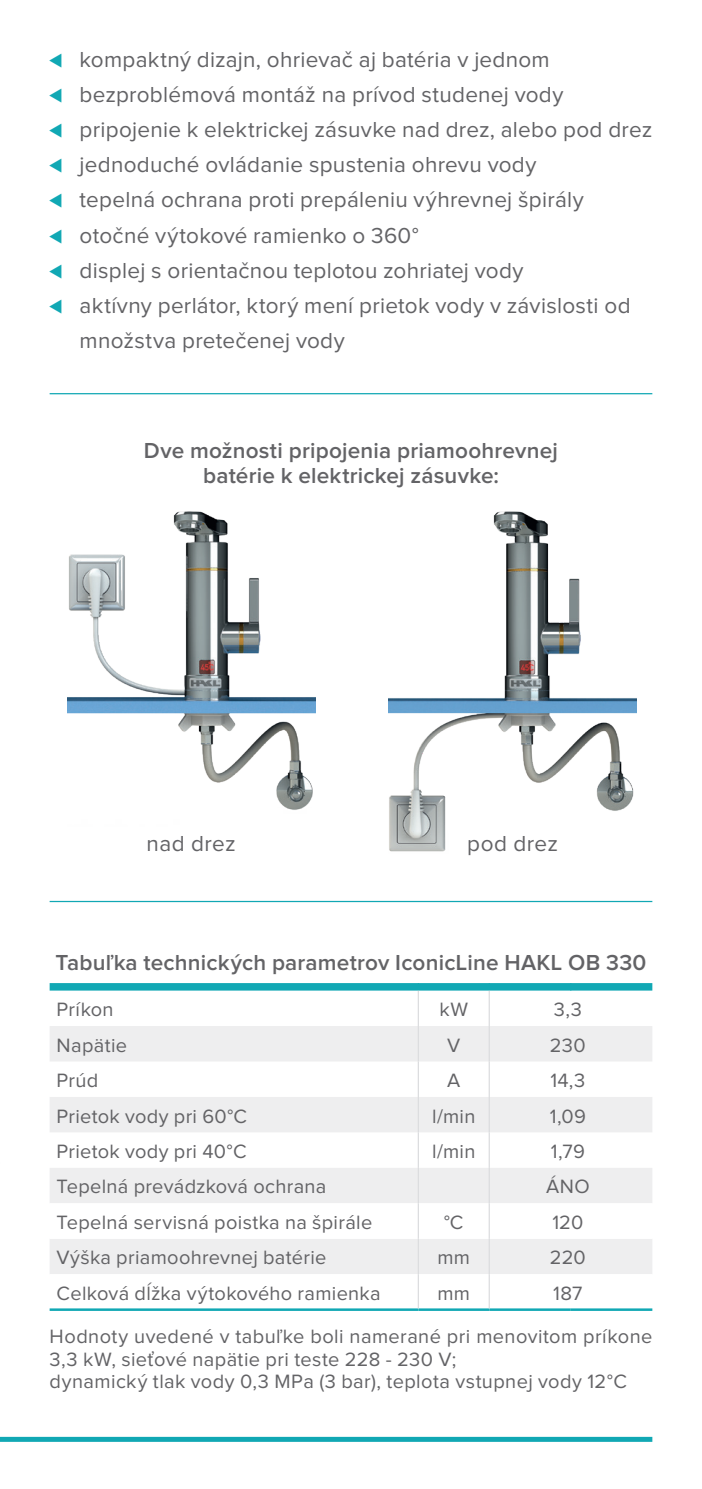
<style>
.page{position:relative;width:702px;height:1489px;background:#fff}
.page>*{position:absolute;margin:0;border:0;box-sizing:border-box;transform-origin:0 0}
.t1{font:22.5px/35px "Proxima Nova";letter-spacing:.01em;color:#636366}
.t2{font:600 22.5px "Proxima Nova";letter-spacing:.01em;color:#636366}
.t3{font:20px/22.5px "Proxima Nova";letter-spacing:.015em;color:#636366}
.s1{color:#11a8b4}
</style>
<div class="page">
<div style="left:0;top:1436px;width:652px;height:5px;background:#11a8b4"></div>
<img style="left:67px;top:511px;width:248px;height:299px">
<img style="left:388px;top:511px;width:248px;height:341px">
<hr style="left:50px;top:393px;width:602px;height:1px;background:#11a8b4">
<hr style="left:50px;top:900px;width:602px;height:2px;background:#11a8b4">
<svg style="left:50px;top:1026px;width:602px;height:177px;fill:#eeeeef"></svg>
<div style="left:50px;top:1239px;width:602px;height:35px;background:#eeeeef"></div>
<svg style="left:50px;top:983px;width:602px;height:7px;background:#13a8b4"></svg>
<hr style="left:50px;top:1308px;width:368px;height:2px;background:#11a8b4">
<hr style="left:418px;top:1308px;width:71px;height:2px;background:#11a8b4">
<hr style="left:489px;top:1308px;width:81px;height:2px;background:#11a8b4">
<hr style="left:570px;top:1308px;width:82px;height:2px;background:#11a8b4">
<hr style="left:417px;top:990px;width:2px;height:35px;background:#dcdddf">
<hr style="left:488px;top:990px;width:2px;height:35px;background:#dcdddf">
<hr style="left:417px;top:1025px;width:2px;height:36px;background:#dcdddf">
<hr style="left:488px;top:1025px;width:2px;height:36px;background:#dcdddf">
<hr style="left:417px;top:1061px;width:2px;height:35px;background:#dcdddf">
<hr style="left:488px;top:1061px;width:2px;height:35px;background:#dcdddf">
<hr style="left:417px;top:1096px;width:2px;height:36px;background:#dcdddf">
<hr style="left:488px;top:1096px;width:2px;height:36px;background:#dcdddf">
<hr style="left:417px;top:1132px;width:2px;height:35px;background:#dcdddf">
<hr style="left:488px;top:1132px;width:2px;height:35px;background:#dcdddf">
<hr style="left:417px;top:1167px;width:2px;height:36px;background:#dcdddf">
<hr style="left:488px;top:1167px;width:2px;height:36px;background:#dcdddf">
<hr style="left:417px;top:1203px;width:2px;height:35px;background:#dcdddf">
<hr style="left:488px;top:1203px;width:2px;height:35px;background:#dcdddf">
<hr style="left:417px;top:1238px;width:2px;height:36px;background:#dcdddf">
<hr style="left:488px;top:1238px;width:2px;height:36px;background:#dcdddf">
<hr style="left:417px;top:1274px;width:2px;height:34px;background:#dcdddf">
<hr style="left:488px;top:1274px;width:2px;height:34px;background:#dcdddf">
<p class="t1" style="left:50px;top:43px;width:501px"><span class="s1">⊳</span> kompaktný dizajn, ohrievač aj batéria v jednom</p>
<p class="t1" style="left:50px;top:78px;width:515px"><span class="s1">⊳</span> bezproblémová montáž na prívod studenej vody</p>
<p class="t1" style="left:50px;top:113px;width:604px"><span class="s1">⊳</span> pripojenie k elektrickej zásuvke nad drez, alebo pod drez</p>
<p class="t1" style="left:50px;top:148px;width:488px"><span class="s1">⊳</span> jednoduché ovládanie spustenia ohrevu vody</p>
<p class="t1" style="left:50px;top:183px;width:535px"><span class="s1">⊳</span> tepelná ochrana proti prepáleniu výhrevnej špirály</p>
<p class="t1" style="left:50px;top:218px;width:370px"><span class="s1">⊳</span> otočné výtokové ramienko o 360°</p>
<p class="t1" style="left:50px;top:253px;width:475px"><span class="s1">⊳</span> displej s orientačnou teplotou zohriatej vody</p>
<p class="t1" style="left:80px;top:288px;width:552px;text-indent:-30px"><span class="s1">⊳</span> aktívny perlátor, ktorý mení prietok vody v závislosti od množstva pretečenej vody</p>
<p class="t2" style="left:144px;top:440px;width:415px">Dve možnosti pripojenia priamoohrevnej</p>
<p class="t2" style="left:203px;top:465px;width:297px">batérie k elektrickej zásuvke:</p>
<p class="t1" style="left:147px;top:826px;width:91px">nad drez</p>
<p class="t1" style="left:467px;top:826px;width:92px">pod drez</p>
<p class="t2" style="left:55px;top:952px;width:592px">Tabuľka technických parametrov IconicLine HAKL OB 330</p>
<p class="t3" style="left:57px;top:999px;width:59px">Príkon</p>
<p class="t3" style="left:439px;top:999px;width:30px">kW</p>
<p class="t3" style="left:554px;top:999px;width:29px">3,3</p>
<p class="t3" style="left:57px;top:1034px;width:72px">Napätie</p>
<p class="t3" style="left:447px;top:1034px;width:15px">V</p>
<p class="t3" style="left:550px;top:1034px;width:37px">230</p>
<p class="t3" style="left:57px;top:1069px;width:43px">Prúd</p>
<p class="t3" style="left:447px;top:1069px;width:15px">A</p>
<p class="t3" style="left:550px;top:1069px;width:36px">14,3</p>
<p class="t3" style="left:57px;top:1105px;width:192px">Prietok vody pri 60°C</p>
<p class="t3" style="left:432px;top:1105px;width:45px">l/min</p>
<p class="t3" style="left:549px;top:1105px;width:38px">1,09</p>
<p class="t3" style="left:57px;top:1140px;width:191px">Prietok vody pri 40°C</p>
<p class="t3" style="left:432px;top:1140px;width:45px">l/min</p>
<p class="t3" style="left:550px;top:1140px;width:36px">1,79</p>
<p class="t3" style="left:57px;top:1176px;width:271px">Tepelná prevádzková ochrana</p>
<p class="t3" style="left:546px;top:1176px;width:45px">ÁNO</p>
<p class="t3" style="left:57px;top:1211px;width:317px">Tepelná servisná poistka na špirále</p>
<p class="t3" style="left:444px;top:1211px;width:21px">°C</p>
<p class="t3" style="left:552px;top:1211px;width:32px">120</p>
<p class="t3" style="left:57px;top:1247px;width:271px">Výška priamoohrevnej batérie</p>
<p class="t3" style="left:437px;top:1247px;width:34px">mm</p>
<p class="t3" style="left:550px;top:1247px;width:37px">220</p>
<p class="t3" style="left:57px;top:1282px;width:325px">Celková dĺžka výtokového ramienka</p>
<p class="t3" style="left:437px;top:1282px;width:34px">mm</p>
<p class="t3" style="left:553px;top:1282px;width:31px">187</p>
<p class="t3" style="left:50px;top:1326px;width:604px">Hodnoty uvedené v tabuľke boli namerané pri menovitom príkone<br>3,3 kW, sieťové napätie pri teste 228 - 230 V;</p>
<p class="t3" style="left:50px;top:1371px;width:578px">dynamický tlak vody 0,3 MPa (3 bar), teplota vstupnej vody 12°C</p>
</div>
